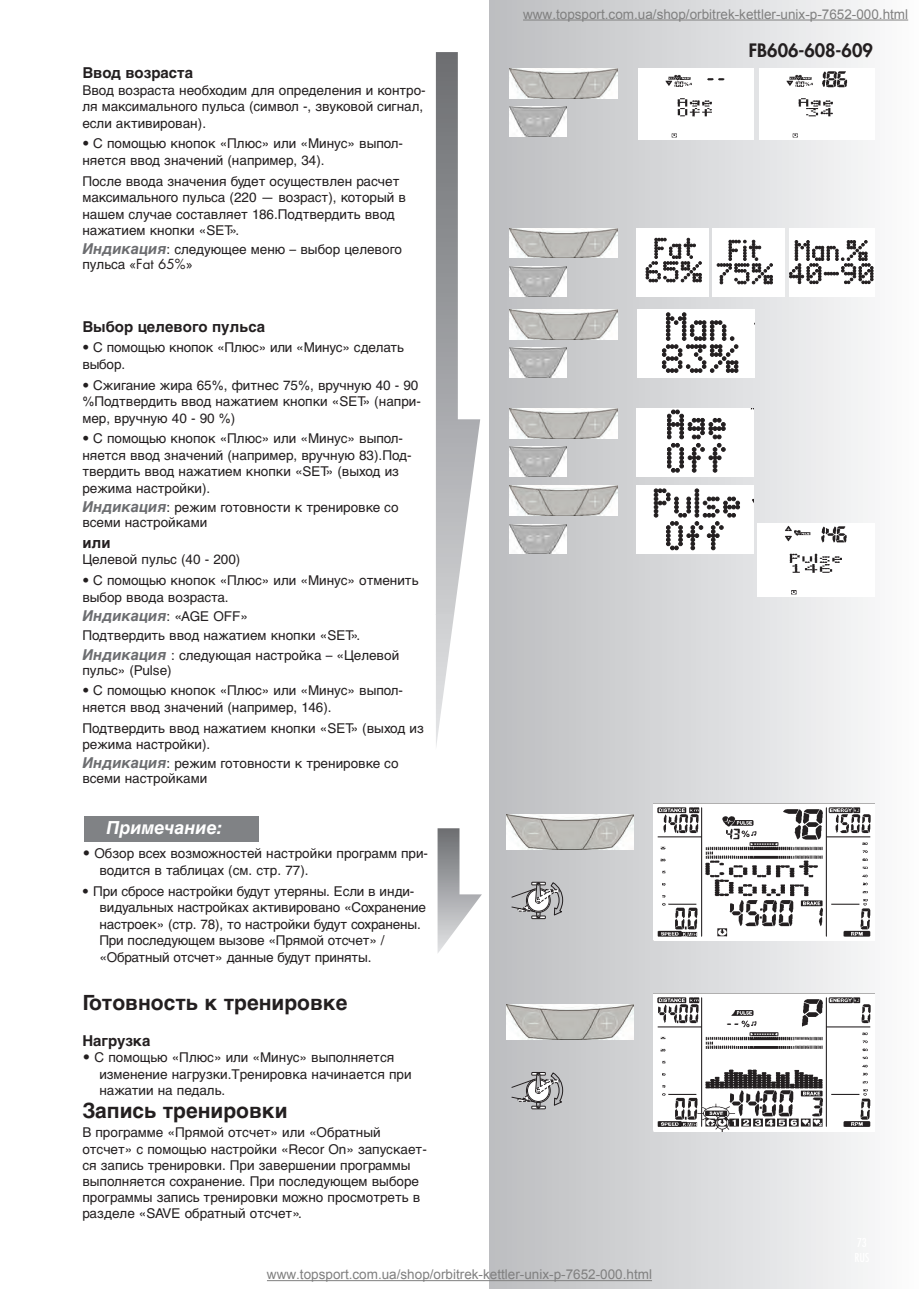
<style>
.page{position:relative;width:919px;height:1289px;background:#fff}
.page>*{position:absolute;margin:0;border:0;box-sizing:border-box;transform-origin:0 0}
.t1{font:700 21px "Helvetica Cyr";color:#231f20}
.t2{font:800 18px "Futura CE";color:#231f20}
.t3{font:18px "Helvetica Cyr Bold Inclined";color:#fff}
.t4{font:700 15px "Helvetica Cyr";color:#231f20}
.t5{font:15px "Helvetica Cyr Bold Inclined";color:#6c6d70}
.t6{font:13.5px/16.5px "Helvetica Cyr Upright";color:#231f20}
.t7{font:13.5px "Arial";color:#808080}
.t8{font:13.5px "Futura CE";color:#231f20}
.s1{font-family:"Helvetica Cyr Bold Inclined";font-size:15px;color:#6c6d70}
.s2{font-family:"Helvetica Cyr Upright"}
.s3{font-family:"Helvetica Cyr Upright";font-size:13.5px;color:#231f20}
.s4{font-family:"Futura CE"}
</style>
<div class="page">
<div style="left:489px;top:0;width:429px;height:1288px;background:linear-gradient(to right,#bcbdc0,#fcfcfd)"></div>
<img style="left:653px;top:803px;width:221px;height:137px">
<img style="left:506px;top:814px;width:128px;height:35px">
<svg style="left:511px;top:881px;width:52px;height:37px;background:#acacae"></svg>
<img style="left:653px;top:993px;width:221px;height:138px">
<img style="left:506px;top:1004px;width:128px;height:35px">
<svg style="left:511px;top:1072px;width:52px;height:37px;background:#ababad"></svg>
<img style="left:759px;top:68px;width:115px;height:71px">
<img style="left:638px;top:68px;width:115px;height:71px">
<img style="left:509px;top:107px;width:58px;height:29px">
<img style="left:509px;top:68px;width:108px;height:30px">
<div style="left:637px;top:309px;width:117px;height:68px;background:#fff"></div>
<svg style="left:662px;top:313px;width:76px;height:59px"></svg>
<img style="left:509px;top:347px;width:58px;height:30px">
<img style="left:509px;top:309px;width:108px;height:30px">
<svg style="left:436px;top:52px;width:44px;height:694px"></svg>
<svg style="left:437px;top:828px;width:45px;height:125px"></svg>
<div style="left:712px;top:228px;width:72px;height:68px;background:#fff"></div>
<svg style="left:717px;top:240px;width:55px;height:44px"></svg>
<div style="left:636px;top:228px;width:72px;height:68px;background:#fff"></div>
<svg style="left:646px;top:238px;width:55px;height:44px"></svg>
<img style="left:509px;top:266px;width:58px;height:30px">
<img style="left:509px;top:228px;width:108px;height:30px">
<div style="left:789px;top:228px;width:85px;height:68px;background:#fff"></div>
<svg style="left:789px;top:240px;width:84px;height:44px"></svg>
<div style="left:636px;top:408px;width:117px;height:68px;background:#fff"></div>
<svg style="left:667px;top:410px;width:58px;height:62px"></svg>
<img style="left:509px;top:446px;width:58px;height:30px">
<img style="left:509px;top:408px;width:108px;height:30px">
<img style="left:757px;top:524px;width:117px;height:72px">
<div style="left:636px;top:486px;width:117px;height:68px;background:#fff"></div>
<svg style="left:654px;top:489px;width:85px;height:61px"></svg>
<img style="left:509px;top:524px;width:58px;height:30px">
<img style="left:509px;top:486px;width:108px;height:29px">
<div style="left:84px;top:816px;width:174px;height:25px;background:#808285"></div>
<hr style="left:523px;top:20px;width:385px;height:1px;background:#808080">
<hr style="left:267px;top:1280px;width:385px;height:1px;background:#808080">
<p class="t7" style="left:523px;top:5px;width:386px">www.topsport.com.ua/shop/orbitrek-kettler-unix-p-7652-000.html</p>
<p class="t4" style="left:82px;top:67px;width:112px">Ввод возраста</p>
<p class="t6" style="left:82px;top:83px;width:345px">Ввод возраста необходим для определения и контро&shy;ля максимального пульса (символ -, звуковой сигнал, если активирован).</p>
<p class="t6" style="left:82px;top:137px;width:322px">• С помощью кнопок «Плюс» или «Минус» выпол&shy;няется ввод значений (например, 34).</p>
<p class="t6" style="left:82px;top:174px;width:325px">После ввода значения будет осуществлен расчет максимального пульса (220 — возраст), который в нашем случае составляет 186.Подтвердить ввод нажатием кнопки «SET».</p>
<p class="t6" style="left:82px;top:243px;width:321px"><span class="s1">Индикация</span>: следующее меню – выбор целевого</p>
<p class="t8" style="left:82px;top:258px;width:112px"><span class="s2">пульса</span> «Fat 65%»</p>
<p class="t4" style="left:82px;top:321px;width:184px">Выбор целевого пульса</p>
<p class="t6" style="left:82px;top:341px;width:323px">• С помощью кнопок «Плюс» или «Минус» сделать выбор.</p>
<p class="t6" style="left:82px;top:378px;width:340px">• Сжигание жира 65%, фитнес 75%, вручную 40 - 90 %Подтвердить ввод нажатием кнопки «SET» (напри&shy;мер, вручную 40 - 90 %)</p>
<p class="t6" style="left:82px;top:432px;width:331px">• С помощью кнопок «Плюс» или «Минус» выпол&shy;няется ввод значений (например, вручную 83).Под&shy;твердить ввод нажатием кнопки «SET» (выход из режима настройки).</p>
<p class="t6" style="left:82px;top:501px;width:318px;line-height:15px"><span class="s1">Индикация</span>: режим готовности к тренировке со всеми настройками</p>
<p class="t4" style="left:82px;top:537px;width:30px">или</p>
<p class="t6" style="left:82px;top:553px;width:160px">Целевой пульс (40 - 200)</p>
<p class="t6" style="left:82px;top:573px;width:337px">• С помощью кнопок «Плюс» или «Минус» отменить выбор ввода возраста.</p>
<p class="t5" style="left:82px;top:610px;width:167px">Индикация<span class="s3">: «AGE OFF»</span></p>
<p class="t6" style="left:82px;top:627px;width:318px;line-height:19.2px">Подтвердить ввод нажатием кнопки «SET».<br><span class="s1">Индикация</span> : следующая настройка – «Целевой</p>
<p class="t6" style="left:82px;top:663px;width:91px">пульс» (Pulse)</p>
<p class="t6" style="left:82px;top:683px;width:322px">• С помощью кнопок «Плюс» или «Минус» выпол&shy;няется ввод значений (например, 146).</p>
<p class="t6" style="left:82px;top:721px;width:343px">Подтвердить ввод нажатием кнопки «SET» (выход из режима настройки).</p>
<p class="t6" style="left:82px;top:757px;width:318px;line-height:15px"><span class="s1">Индикация</span>: режим готовности к тренировке со всеми настройками</p>
<h2 class="t3" style="left:107px;top:821px;width:117px">Примечание:</h2>
<p class="t6" style="left:99px;top:846px;width:330px;text-indent:-17px"><span class="s4">•</span> Обзор всех возможностей настройки программ при&shy;водится в таблицах (см. стр. 77).</p>
<p class="t6" style="left:99px;top:884px;width:328px;text-indent:-17px">• При сбросе настройки будут утеряны. Если в инди&shy;видуальных настройках активировано «Сохранение настроек» (стр. 78), то настройки будут сохранены.<br>При последующем вызове «Прямой отсчет» / «Обратный отсчет» данные будут приняты.</p>
<h1 class="t1" style="left:82px;top:994px;width:266px">Готовность к тренировке</h1>
<p class="t4" style="left:82px;top:1035px;width:70px">Нагрузка</p>
<p class="t6" style="left:99px;top:1050px;width:314px;text-indent:-17px"><span class="s4">•</span> С помощью «Плюс» или «Минус» выполняется изменение нагрузки.Тренировка начинается при нажатии на педаль.</p>
<h1 class="t1" style="left:82px;top:1102px;width:207px">Запись тренировки</h1>
<p class="t6" style="left:82px;top:1125px;width:346px">В программе «Прямой отсчет» или «Обратный отсчет» с помощью настройки «Recor On» запускает&shy;ся запись тренировки. При завершении программы выполняется сохранение. При последующем выборе программы запись тренировки можно просмотреть в разделе «SAVE обратный отсчет».</p>
<p class="t7" style="left:267px;top:1265px;width:386px">www.topsport.com.ua/shop/orbitrek-kettler-unix-p-7652-000.html</p>
<h2 class="t2" style="left:749px;top:41px;width:125px">FB606-608-609</h2>
</div>
